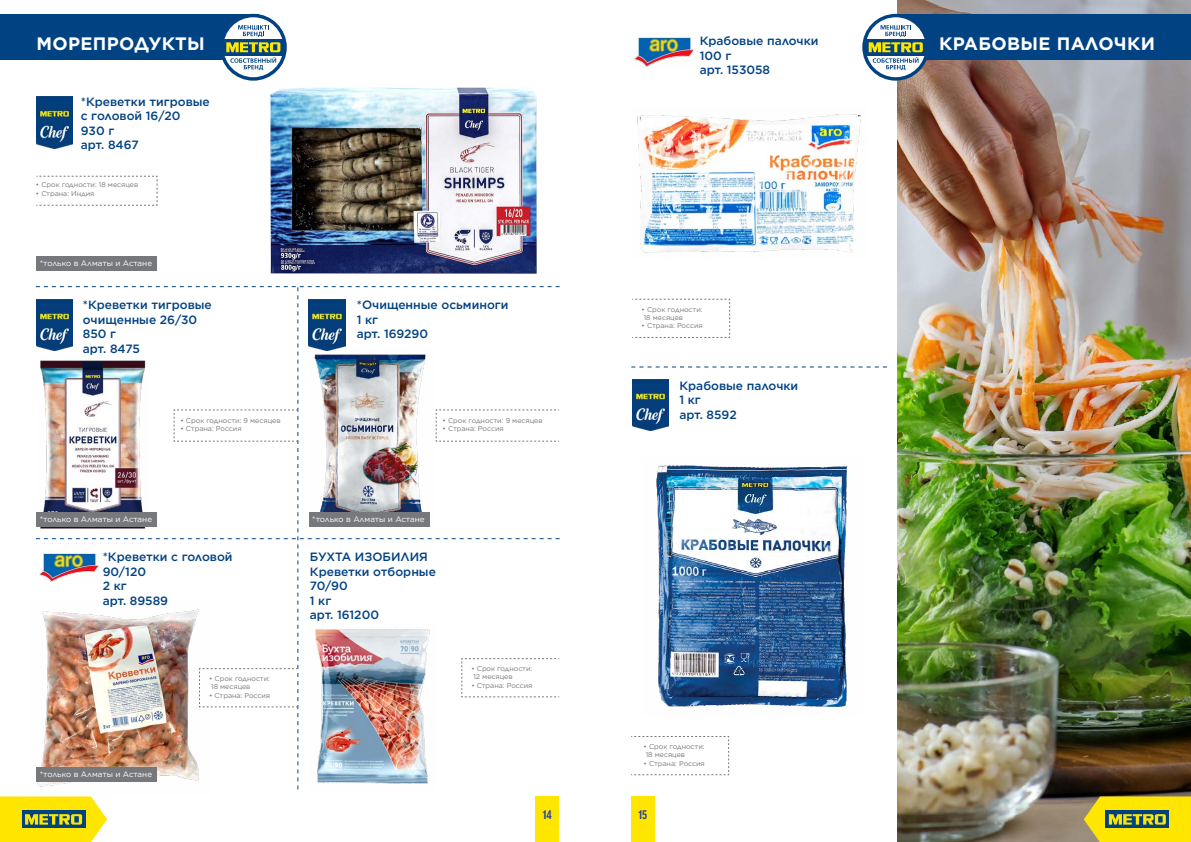
<style>
.page{position:relative;width:1191px;height:842px;background:#fff}
.page>*{position:absolute;margin:0;border:0;box-sizing:border-box;transform-origin:0 0}
.t1{font:700 18px "Gotham";letter-spacing:.02em;color:#fff}
.t2{font:500 12px/14.4px "Gotham";color:#004282}
.t3{font:700 condensed 12px "Good Pro";color:#21409a}
.t4{font:8px "Gotham";color:#fff}
.t5{font:7px/8.4px "Gotham";color:#77787b}
</style>
<div class="page">
<img style="left:897px;top:0;width:294px;height:842px">
<div style="left:535px;top:796px;width:24px;height:46px;background:#ffe600"></div>
<div style="left:631px;top:796px;width:23px;height:46px;background:#ffe600"></div>
<svg style="left:0;top:796px;width:107px;height:46px;background:#d7ce29"></svg>
<svg style="left:1083px;top:796px;width:108px;height:46px;background:#cdc31d"></svg>
<img style="left:270px;top:88px;width:266px;height:186px">
<img style="left:634px;top:37px;width:60px;height:30px">
<img style="left:637px;top:114px;width:224px;height:139px">
<img style="left:656px;top:465px;width:192px;height:242px">
<div style="left:0;top:14px;width:258px;height:46px;background:#004282"></div>
<div style="left:895px;top:14px;width:296px;height:46px;background:#004282"></div>
<svg style="left:222px;top:14px;width:65px;height:67px"></svg>
<svg style="left:862px;top:14px;width:67px;height:67px"></svg>
<img style="left:36px;top:97px;width:37px;height:51px">
<img style="left:632px;top:379px;width:36px;height:52px">
<svg style="left:36px;top:176px;width:122px;height:30px"></svg>
<div style="left:36px;top:256px;width:121px;height:15px;background:#77787b"></div>
<svg style="left:631px;top:736px;width:98px;height:39px"></svg>
<svg style="left:632px;top:299px;width:98px;height:39px"></svg>
<img style="left:36px;top:286px;width:524px;height:503px">
<svg style="left:631px;top:366px;width:256px;height:1px"></svg>
<h2 class="t2" style="left:699px;top:34px;width:120px">Крабовые палочки<br>100 г<br>арт. 153058</h2>
<h1 class="t1" style="left:36px;top:32px;width:170px">МОРЕПРОДУКТЫ</h1>
<h1 class="t1" style="left:939px;top:32px;width:217px">КРАБОВЫЕ ПАЛОЧКИ</h1>
<h2 class="t2" style="left:81px;top:94px;width:130px">*Креветки тигровые с головой 16/20<br>930 г<br>арт. 8467</h2>
<p class="t5" style="left:36px;top:180px;width:104px">• Срок годности: 18 месяцев</p>
<p class="t5" style="left:36px;top:189px;width:60px">• Страна: Индия</p>
<p class="t4" style="left:40px;top:258px;width:114px">*только в Алматы и Астане</p>
<h2 class="t2" style="left:83px;top:298px;width:130px">*Креветки тигровые очищенные 26/30<br>850 г<br>арт. 8475</h2>
<p class="t5" style="left:180px;top:416px;width:101px">• Срок годности: 9 месяцев</p>
<p class="t5" style="left:180px;top:424px;width:63px">• Страна: Россия</p>
<h2 class="t2" style="left:357px;top:298px;width:153px">*Очищенные осьминоги<br>1 кг<br>арт. 169290</h2>
<p class="t5" style="left:442px;top:416px;width:101px">• Срок годности: 9 месяцев</p>
<p class="t5" style="left:442px;top:424px;width:63px">• Страна: Россия</p>
<p class="t4" style="left:40px;top:514px;width:114px">*только в Алматы и Астане</p>
<p class="t4" style="left:312px;top:514px;width:114px">*только в Алматы и Астане</p>
<h2 class="t2" style="left:103px;top:550px;width:131px">*Креветки с головой<br>90/120<br>2 кг<br>арт. 89589</h2>
<h2 class="t2" style="left:310px;top:550px;width:127px">БУХТА ИЗОБИЛИЯ<br>Креветки отборные<br>70/90<br>1 кг<br>арт. 161200</h2>
<p class="t4" style="left:40px;top:769px;width:114px">*только в Алматы и Астане</p>
<p class="t5" style="left:211px;top:674px;width:60px;text-indent:-2px">• Срок годности:<br>18 месяцев</p>
<p class="t5" style="left:209px;top:691px;width:63px">• Страна: Россия</p>
<p class="t5" style="left:473px;top:664px;width:60px;text-indent:-2px">• Срок годности:<br>12 месяцев</p>
<p class="t5" style="left:471px;top:681px;width:63px">• Страна: Россия</p>
<p class="t5" style="left:641px;top:305px;width:62px">• Срок годности:<br>18 месяцев</p>
<p class="t5" style="left:641px;top:322px;width:63px">• Страна: Россия</p>
<h2 class="t2" style="left:679px;top:378px;width:120px">Крабовые палочки<br>1 кг<br>арт. 8592</h2>
<p class="t5" style="left:643px;top:742px;width:62px">• Срок годности:<br>18 месяцев</p>
<p class="t5" style="left:643px;top:759px;width:63px">• Страна: Россия</p>
<h2 class="t3" style="left:543px;top:808px;width:10px">14</h2>
<h2 class="t3" style="left:638px;top:808px;width:10px">15</h2>
</div>
